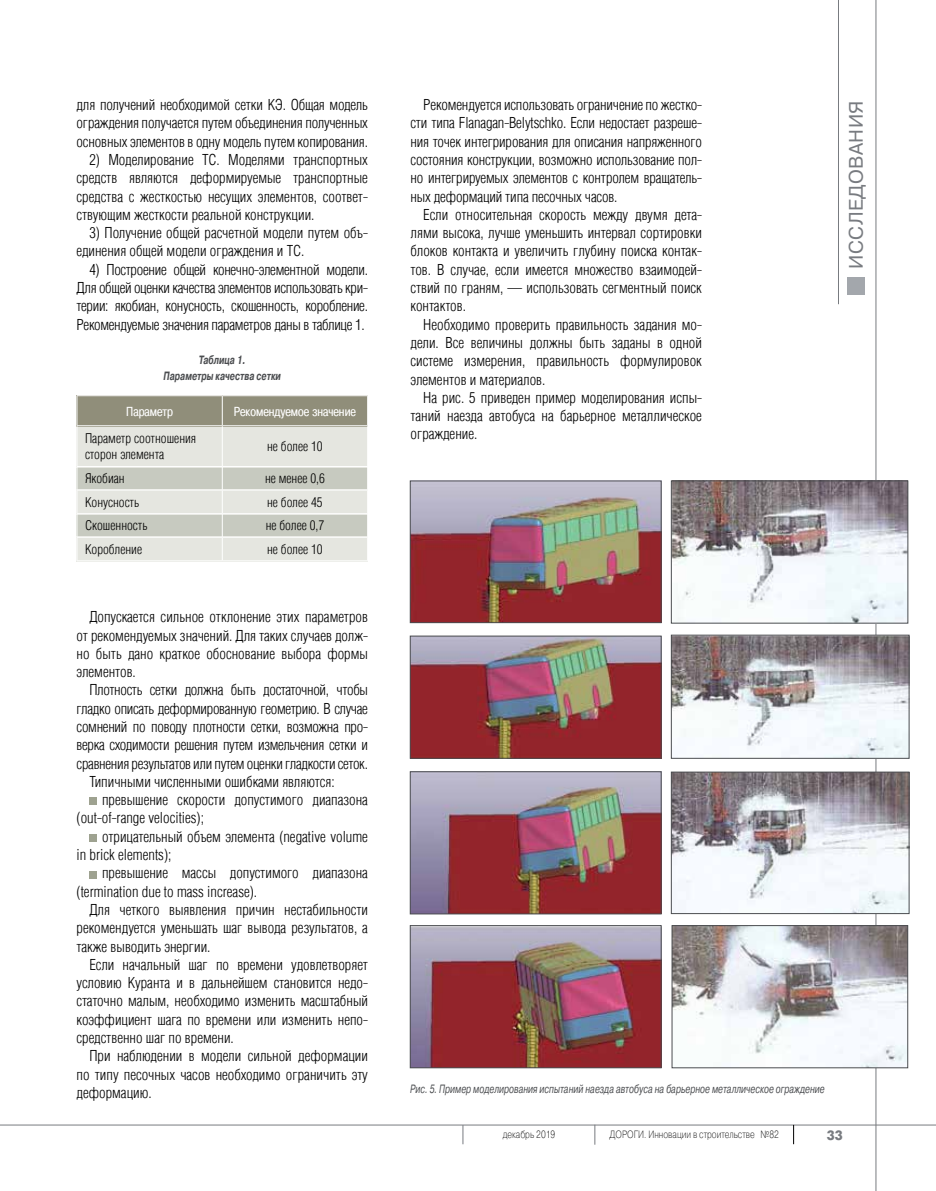
<style>
.page{position:relative;width:936px;height:1191px;background:#fff}
.page>*{position:absolute;margin:0;border:0;box-sizing:border-box;transform-origin:0 0}
.t1{font:19.5px "Pragmatica C";letter-spacing:.02em;color:#787b80}
.t2{font:14.7px/18.3px "AG Letterica Cond L";color:#000;text-align:justify}
.t3{font:14.7px "AG Letterica Cond L";letter-spacing:-.02em;color:#000}
.t4{font:700 13.5px "Futuris C";color:#787b80}
.t5{font:13.05px/16.2px "AG Letterica Cond L";color:#000}
.t6{font:13.05px "Pragmatica Cond C";color:#fff}
.t7{font:italic 12px "Pragmatica C";color:#4b4d50;scale:.7 1}
.t8{font:italic 700 12px/16.2px "Pragmatica C";color:#4b4d50;text-align:center;scale:.7 1}
.t9{font:10.5px "Pragmatica Light C";color:#000;scale:.8 1}
</style>
<div class="page">
<svg style="left:462px;top:1125px;width:1px;height:19px"></svg>
<hr style="left:0;top:1124px;width:935px;height:1px;background:#787b80">
<svg style="left:793px;top:1124px;width:1px;height:20px"></svg>
<svg style="left:594px;top:1124px;width:1px;height:20px"></svg>
<hr style="left:875px;top:0;width:1px;height:1191px;background:#787b80">
<div style="left:847px;top:278px;width:17px;height:17px;background:#a3a7ac"></div>
<hr style="left:838px;top:0;width:1px;height:304px;background:#787b80">
<div style="left:77px;top:395px;width:291px;height:166px;background:#e5e6e0"></div>
<div style="left:77px;top:395px;width:291px;height:32px;background:#908e7a"></div>
<div style="left:89px;top:797px;width:8px;height:8px;background:#9ea290"></div>
<div style="left:89px;top:834px;width:8px;height:7px;background:#9ea290"></div>
<div style="left:89px;top:871px;width:8px;height:7px;background:#9ea290"></div>
<img style="left:673px;top:483px;width:233px;height:138px">
<div style="left:671px;top:481px;width:237px;height:142px;border:1px solid #4b4d50"></div>
<img style="left:412px;top:483px;width:247px;height:138px">
<div style="left:410px;top:481px;width:251px;height:142px;border:1px solid #4b4d50"></div>
<img style="left:412px;top:638px;width:247px;height:118px">
<div style="left:410px;top:636px;width:251px;height:122px;border:1px solid #4b4d50"></div>
<img style="left:673px;top:637px;width:234px;height:119px">
<div style="left:671px;top:635px;width:238px;height:123px;border:1px solid #4b4d50"></div>
<img style="left:412px;top:773px;width:247px;height:139px">
<div style="left:410px;top:771px;width:251px;height:143px;border:1px solid #4b4d50"></div>
<img style="left:673px;top:774px;width:234px;height:137px">
<div style="left:671px;top:772px;width:238px;height:141px;border:1px solid #4b4d50"></div>
<img style="left:412px;top:927px;width:247px;height:139px">
<div style="left:410px;top:925px;width:251px;height:143px;border:1px solid #4b4d50"></div>
<img style="left:673px;top:927px;width:232px;height:139px">
<div style="left:671px;top:925px;width:236px;height:143px;border:1px solid #4b4d50"></div>
<div style="left:77px;top:467px;width:291px;height:21px;background:#c7cac0"></div>
<div style="left:77px;top:514px;width:291px;height:21px;background:#c7cac0"></div>
<hr style="left:77px;top:395px;width:145px;height:1px;background:#fff">
<svg style="left:77px;top:396px;width:1px;height:29px"></svg>
<hr style="left:222px;top:395px;width:146px;height:1px;background:#fff">
<svg style="left:222px;top:396px;width:1px;height:29px"></svg>
<svg style="left:367px;top:396px;width:1px;height:29px"></svg>
<hr style="left:77px;top:425px;width:145px;height:1px;background:#fff">
<hr style="left:77px;top:426px;width:1px;height:40px;background:#fff">
<hr style="left:222px;top:425px;width:146px;height:1px;background:#fff">
<hr style="left:222px;top:426px;width:1px;height:40px;background:#fff">
<hr style="left:367px;top:426px;width:1px;height:40px;background:#fff">
<hr style="left:77px;top:466px;width:145px;height:1px;background:#fff">
<hr style="left:222px;top:466px;width:146px;height:1px;background:#fff">
<hr style="left:77px;top:490px;width:145px;height:1px;background:#fff">
<hr style="left:222px;top:490px;width:146px;height:1px;background:#fff">
<hr style="left:77px;top:513px;width:145px;height:1px;background:#fff">
<hr style="left:222px;top:513px;width:146px;height:1px;background:#fff">
<hr style="left:77px;top:537px;width:145px;height:1px;background:#fff">
<svg style="left:77px;top:467px;width:1px;height:93px"></svg>
<hr style="left:222px;top:537px;width:146px;height:1px;background:#fff">
<svg style="left:222px;top:467px;width:1px;height:93px"></svg>
<svg style="left:367px;top:467px;width:1px;height:93px"></svg>
<hr style="left:77px;top:560px;width:145px;height:1px;background:#fff">
<hr style="left:222px;top:560px;width:146px;height:1px;background:#fff">
<p class="t2" style="left:77px;top:95px;width:293px">для получений необходимой сетки КЭ. Общая модель ограждения получается путем объединения полученных основных элементов в одну модель путем копирования.</p>
<p class="t2" style="left:77px;top:150px;width:293px;text-indent:13px">2) Моделирование ТС. Моделями транспортных средств являются деформируемые транспортные средства с жесткостью несущих элементов, соответ&shy;ствующим жесткости реальной конструкции.</p>
<p class="t2" style="left:77px;top:223px;width:293px;text-indent:13px">3) Получение общей расчетной модели путем объ&shy;единения общей модели ограждения и ТС.</p>
<p class="t2" style="left:77px;top:260px;width:293px;text-indent:13px">4) Построение общей конечно-элементной модели.<br>Для общей оценки качества элементов использовать кри&shy;терии: якобиан, конусность, скошенность, коробление.<br>Рекомендуемые значения параметров даны в таблице 1.</p>
<p class="t8" style="left:163px;top:352px;width:169px">Таблица 1.<br>Параметры качества сетки</p>
<p class="t6" style="left:126px;top:404px;width:48px">Параметр</p>
<p class="t6" style="left:234px;top:404px;width:124px">Рекомендуемое значение</p>
<p class="t5" style="left:85px;top:430px;width:113px">Параметр соотношения сторон элемента</p>
<p class="t5" style="left:267px;top:438px;width:57px">не более 10</p>
<p class="t5" style="left:85px;top:470px;width:41px">Якобиан</p>
<p class="t5" style="left:265px;top:470px;width:61px">не менее 0,6</p>
<p class="t5" style="left:85px;top:494px;width:56px">Конусность</p>
<p class="t5" style="left:267px;top:494px;width:57px">не более 45</p>
<p class="t5" style="left:85px;top:517px;width:64px">Скошенность</p>
<p class="t5" style="left:266px;top:517px;width:60px">не более 0,7</p>
<p class="t5" style="left:85px;top:541px;width:59px">Коробление</p>
<p class="t5" style="left:267px;top:541px;width:57px">не более 10</p>
<p class="t2" style="left:77px;top:607px;width:293px;text-indent:13px">Допускается сильное отклонение этих параметров от рекомендуемых значений. Для таких случаев долж&shy;но быть дано краткое обоснование выбора формы элементов.</p>
<p class="t3" style="left:89px;top:681px;width:280px">Плотность сетки должна быть достаточной, чтобы</p>
<p class="t3" style="left:77px;top:700px;width:293px">гладко описать деформированную геометрию. В случае</p>
<p class="t3" style="left:77px;top:718px;width:293px">сомнений по поводу плотности сетки, возможна про-</p>
<p class="t3" style="left:77px;top:736px;width:293px">верка сходимости решения путем измельчения сетки и</p>
<p class="t3" style="left:77px;top:754px;width:293px">сравнения результатов или путем оценки гладкости сеток.</p>
<p class="t2" style="left:89px;top:772px;width:247px">Типичными численными ошибками являются:</p>
<p class="t2" style="left:102px;top:790px;width:267px">превышение скорости допустимого диапазона</p>
<p class="t2" style="left:77px;top:809px;width:129px">(out-of-range velocities);</p>
<p class="t2" style="left:102px;top:827px;width:267px">отрицательный объем элемента (negative volume</p>
<p class="t2" style="left:77px;top:845px;width:96px">in brick elements);</p>
<p class="t2" style="left:102px;top:863px;width:267px">превышение массы допустимого диапазона</p>
<p class="t2" style="left:77px;top:882px;width:182px">(termination due to mass increase).</p>
<p class="t2" style="left:89px;top:900px;width:280px">Для четкого выявления причин нестабильности</p>
<p class="t2" style="left:77px;top:918px;width:293px">рекомендуется уменьшать шаг вывода результатов, а</p>
<p class="t2" style="left:77px;top:937px;width:135px">также выводить энергии.</p>
<p class="t2" style="left:89px;top:955px;width:280px">Если начальный шаг по времени удовлетворяет</p>
<p class="t2" style="left:77px;top:973px;width:293px">условию Куранта и в дальнейшем становится недо-</p>
<p class="t2" style="left:77px;top:991px;width:293px">статочно малым, необходимо изменить масштабный</p>
<p class="t2" style="left:77px;top:1010px;width:293px">коэффициент шага по времени или изменить непо-</p>
<p class="t2" style="left:77px;top:1028px;width:159px">средственно шаг по времени.</p>
<p class="t2" style="left:89px;top:1046px;width:280px">При наблюдении в модели сильной деформации</p>
<p class="t2" style="left:77px;top:1064px;width:293px">по типу песочных часов необходимо ограничить эту</p>
<p class="t2" style="left:77px;top:1083px;width:77px">деформацию.</p>
<p class="t2" style="left:410px;top:95px;width:293px;text-indent:13px">Рекомендуется использовать ограничение по жестко&shy;сти типа Flanagan-Belytschko. Если недостает разреше&shy;ния точек интегрирования для описания напряженного состояния конструкции, возможно использование пол&shy;но интегрируемых элементов с контролем вращатель&shy;ных деформаций типа песочных часов.</p>
<p class="t2" style="left:410px;top:205px;width:293px;text-indent:13px">Если относительная скорость между двумя дета&shy;лями высока, лучше уменьшить интервал сортировки блоков контакта и увеличить глубину поиска контак&shy;тов. В случае, если имеется множество взаимодей&shy;ствий по граням, — использовать сегментный поиск контактов.</p>
<p class="t2" style="left:410px;top:315px;width:293px;text-indent:13px">Необходимо проверить правильность задания мо&shy;дели. Все величины должны быть заданы в одной системе измерения, правильность формулировок элементов и материалов.</p>
<p class="t2" style="left:410px;top:388px;width:293px;text-indent:13px">На рис. 5 приведен пример моделирования испы&shy;таний наезда автобуса на барьерное металлическое ограждение.</p>
<h1 class="t1" style="left:845px;top:268px;width:170px;rotate:-90deg">ИССЛЕДОВАНИЯ</h1>
<p class="t7" style="left:410px;top:1082px;width:594px">Рис. 5. Пример моделирования испытаний наезда автобуса на барьерное металлическое ограждение</p>
<p class="t9" style="left:502px;top:1128px;width:67px">декабрь 2019</p>
<p class="t9" style="left:609px;top:1128px;width:213px">ДОРОГИ. Инновации в строительстве №82</p>
<p class="t4" style="left:826px;top:1127px;width:18px">33</p>
</div>
